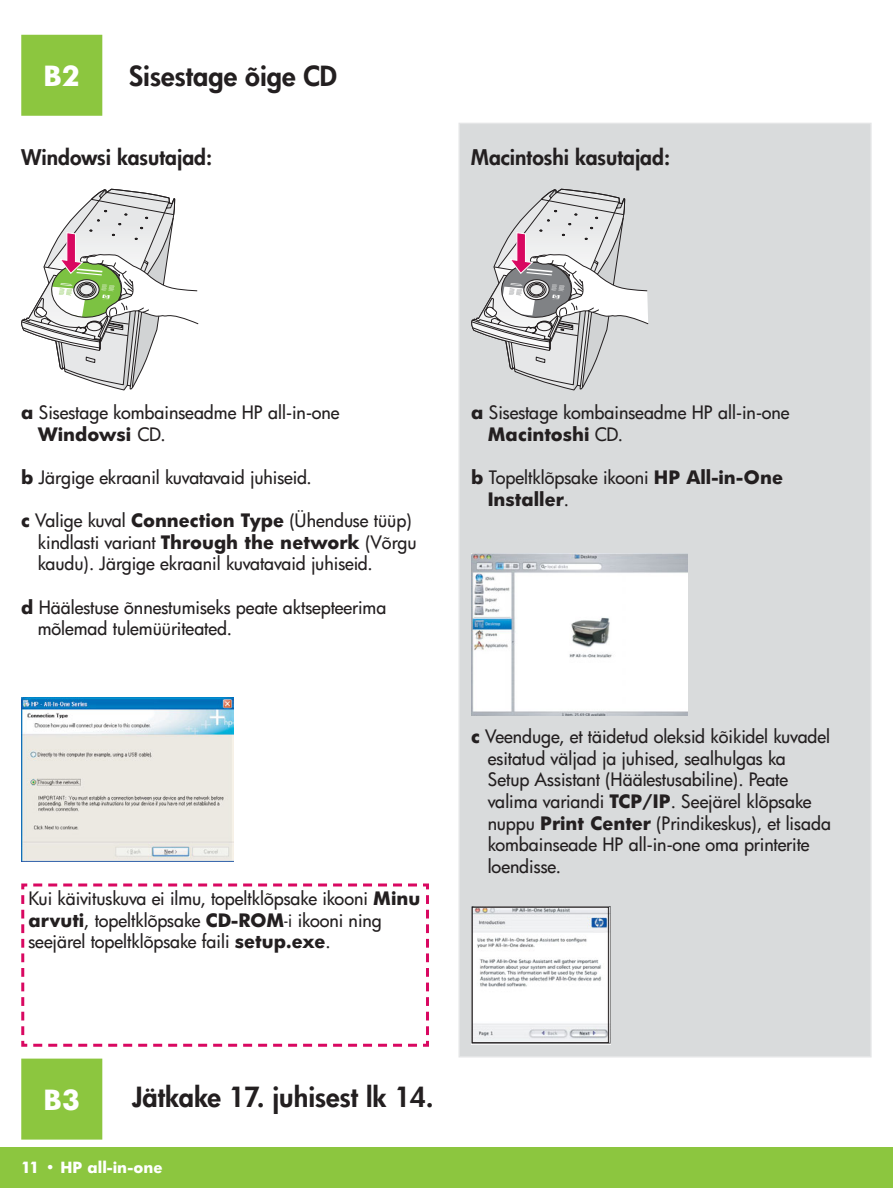
<style>
.page{position:relative;width:893px;height:1188px;background:#fff}
.page>*{position:absolute;margin:0;border:0;box-sizing:border-box;transform-origin:0 0}
.t1{font:800 27px "Futura Bal";color:#231f20}
.t2{font:700 27px "Futura Bal";color:#fff}
.t3{font:800 21px "Futura Bal";color:#231f20}
.t4{font:500 18px/21.6px "Futura Bal";color:#231f20}
.t5{font:700 18px/21.6px "Futura Bal";color:#231f20}
.t6{font:700 15px "Futura Bal";color:#fff}
.s1{font-weight:700}
.s2{font-weight:400}
.s3{font-weight:500}
</style>
<div class="page">
<div style="left:459px;top:123px;width:411px;height:934px;background:#d9dbdc"></div>
<div style="left:458px;top:123px;width:413px;height:935px;border:2px solid #e4e5e6"></div>
<div style="left:0;top:1148px;width:892px;height:40px;background:#8cc63f"></div>
<div style="left:22px;top:36px;width:80px;height:79px;background:#8cc63f"></div>
<div style="left:21px;top:35px;width:81px;height:81px;border:2px solid #8cc63f"></div>
<div style="left:22px;top:1059px;width:80px;height:80px;background:#8cc63f"></div>
<div style="left:21px;top:1059px;width:81px;height:81px;border:2px solid #8cc63f"></div>
<img style="left:21px;top:698px;width:212px;height:163px">
<svg style="left:21px;top:189px;width:177px;height:202px"></svg>
<svg style="left:471px;top:189px;width:177px;height:201px"></svg>
<img style="left:471px;top:906px;width:139px;height:138px">
<div style="left:471px;top:907px;width:138px;height:136px;border:1px solid #231f20"></div>
<img style="left:471px;top:554px;width:216px;height:162px">
<svg style="left:21px;top:883px;width:408px;height:164px"></svg>
<h1 class="t2" style="left:43px;top:63px;width:38px">B2</h1>
<h1 class="t1" style="left:129px;top:63px;width:210px">Sisestage õige CD</h1>
<p class="t3" style="left:21px;top:147px;width:192px">Windowsi kasutajad:</p>
<p class="t3" style="left:471px;top:147px;width:200px">Macintoshi kasutajad:</p>
<p class="t4" style="left:38px;top:403px;width:303px;text-indent:-17px"><span class="s1">a</span> Sisestage kombainseadme HP all-in-one<br><span class="s1">Windowsi</span> CD.</p>
<p class="t4" style="left:21px;top:468px;width:292px"><span class="s1">b</span> Järgige ekraanil kuvatavaid juhiseid.</p>
<p class="t4" style="left:38px;top:511px;width:380px;text-indent:-16px"><span class="s1">c</span> Valige kuval <span class="s1">Connection Type</span> (Ühenduse tüüp) kindlasti variant <span class="s1">Through the network</span> (Võrgu kaudu). Järgige ekraanil kuvatavaid juhiseid.</p>
<p class="t4" style="left:38px;top:597px;width:350px;text-indent:-17px"><span class="s1">d</span> Häälestuse õnnestumiseks peate aktsepteerima mõlemad tulemüüriteated.</p>
<p class="t4" style="left:29px;top:889px;width:393px">Kui käivituskuva ei ilmu, topeltklõpsake ikooni <span class="s1">Minu arvuti</span> , topeltklõpsake <span class="s1">CD-ROM</span> <span class="s2">-i</span> ikooni ning seejärel topeltklõpsake faili <span class="s1">setup.exe</span> .</p>
<p class="t4" style="left:488px;top:403px;width:303px;text-indent:-17px"><span class="s1">a</span> Sisestage kombainseadme HP all-in-one<br><span class="s1">Macintoshi</span> CD.</p>
<p class="t5" style="left:487px;top:468px;width:297px;text-indent:-16px">b <span class="s3">Topeltklõpsake ikooni</span> HP All-in-One<br>Installer <span class="s3">.</span></p>
<p class="t4" style="left:488px;top:727px;width:345px;text-indent:-17px"><span class="s1">c</span> Veenduge, et täidetud oleksid kõikidel kuvadel esitatud väljad ja juhised, sealhulgas ka Setup Assistant (Häälestusabiline). Peate valima variandi <span class="s1">TCP/IP</span> . Seejärel klõpsake nuppu <span class="s1">Print Center</span> (Prindikeskus), et lisada kombainseade HP all-in-one oma printerite loendisse.</p>
<h1 class="t2" style="left:43px;top:1087px;width:38px">B3</h1>
<h1 class="t1" style="left:132px;top:1084px;width:303px">Jätkake 17. juhisest lk 14.</h1>
<p class="t6" style="left:21px;top:1160px;width:143px">11 • HP all-in-one</p>
</div>
